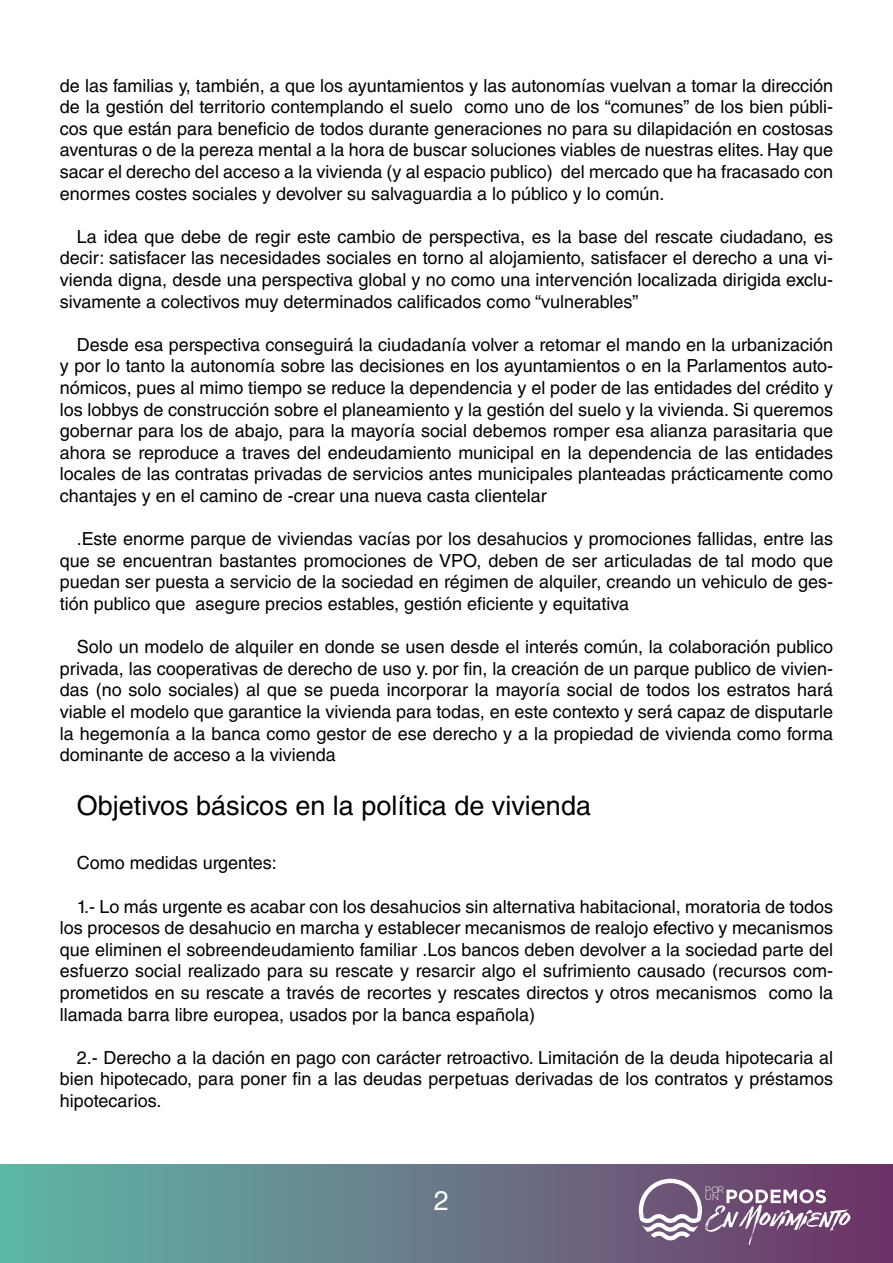
<style>
.page{position:relative;width:893px;height:1263px;background:#fff}
.page>*{position:absolute;margin:0;border:0;box-sizing:border-box;transform-origin:0 0}
.t1{font:27px "Helvetica LT Std";color:#000}
.t2{font:27px "Helvetica LT Std";color:#fff}
.t3{font:18px/21.6px "Helvetica LT Std";color:#000;text-align:justify}
.t4{font:300 9.3px/7.2px "Gotham";color:#fff}
</style>
<div class="page">
<div style="left:1px;top:1164px;width:892px;height:99px;background:linear-gradient(to right,#60b9a8,#6f3367)"></div>
<svg style="left:639px;top:1179px;width:211px;height:66px"></svg>
<p class="t3" style="left:60px;top:74px;width:775px">de las familias y, también, a que los ayuntamientos y las autonomías vuelvan a tomar la dirección de la gestión del territorio contemplando el suelo como uno de los “comunes” de los bien públi&shy;cos que están para beneficio de todos durante generaciones no para su dilapidación en costosas aventuras o de la pereza mental a la hora de buscar soluciones viables de nuestras elites. Hay que sacar el derecho del acceso a la vivienda (y al espacio publico) del mercado que ha fracasado con enormes costes sociales y devolver su salvaguardia a lo público y lo común.</p>
<p class="t3" style="left:60px;top:226px;width:775px;text-indent:17px">La idea que debe de regir este cambio de perspectiva, es la base del rescate ciudadano, es decir: satisfacer las necesidades sociales en torno al alojamiento, satisfacer el derecho a una vi&shy;vienda digna, desde una perspectiva global y no como una intervención localizada dirigida exclu&shy;sivamente a colectivos muy determinados calificados como “vulnerables”</p>
<p class="t3" style="left:60px;top:334px;width:775px;text-indent:17px">Desde esa perspectiva conseguirá la ciudadanía volver a retomar el mando en la urbanización y por lo tanto la autonomía sobre las decisiones en los ayuntamientos o en la Parlamentos auto&shy;nómicos, pues al mimo tiempo se reduce la dependencia y el poder de las entidades del crédito y los lobbys de construcción sobre el planeamiento y la gestión del suelo y la vivienda. Si queremos gobernar para los de abajo, para la mayoría social debemos romper esa alianza parasitaria que ahora se reproduce a traves del endeudamiento municipal en la dependencia de las entidades locales de las contratas privadas de servicios antes municipales planteadas prácticamente como chantajes y en el camino de -crear una nueva casta clientelar</p>
<p class="t3" style="left:60px;top:528px;width:775px;text-indent:17px">.Este enorme parque de viviendas vacías por los desahucios y promociones fallidas, entre las que se encuentran bastantes promociones de VPO, deben de ser articuladas de tal modo que puedan ser puesta a servicio de la sociedad en régimen de alquiler, creando un vehiculo de ges&shy;tión publico que asegure precios estables, gestión eficiente y equitativa</p>
<p class="t3" style="left:60px;top:636px;width:775px;text-indent:17px">Solo un modelo de alquiler en donde se usen desde el interés común, la colaboración publico privada, las cooperativas de derecho de uso y. por fin, la creación de un parque publico de vivien&shy;das (no solo sociales) al que se pueda incorporar la mayoría social de todos los estratos hará viable el modelo que garantice la vivienda para todas, en este contexto y será capaz de disputarle la hegemonía a la banca como gestor de ese derecho y a la propiedad de vivienda como forma dominante de acceso a la vivienda</p>
<h1 class="t1" style="left:77px;top:790px;width:516px">Objetivos básicos en la política de vivienda</h1>
<p class="t3" style="left:77px;top:852px;width:201px">Como medidas urgentes:</p>
<p class="t3" style="left:60px;top:895px;width:775px;text-indent:17px">1.- Lo más urgente es acabar con los desahucios sin alternativa habitacional, moratoria de todos los procesos de desahucio en marcha y establecer mecanismos de realojo efectivo y mecanismos que eliminen el sobreendeudamiento familiar .Los bancos deben devolver a la sociedad parte del esfuerzo social realizado para su rescate y resarcir algo el sufrimiento causado (recursos com&shy;prometidos en su rescate a través de recortes y rescates directos y otros mecanismos como la llamada barra libre europea, usados por la banca española)</p>
<p class="t3" style="left:60px;top:1046px;width:775px;text-indent:17px">2.- Derecho a la dación en pago con carácter retroactivo. Limitación de la deuda hipotecaria al bien hipotecado, para poner fin a las deudas perpetuas derivadas de los contratos y préstamos hipotecarios.</p>
<h1 class="t2" style="left:434px;top:1185px;width:17px">2</h1>
<p class="t4" style="left:705px;top:1185px;width:21px">POR<br>UN</p>
</div>
